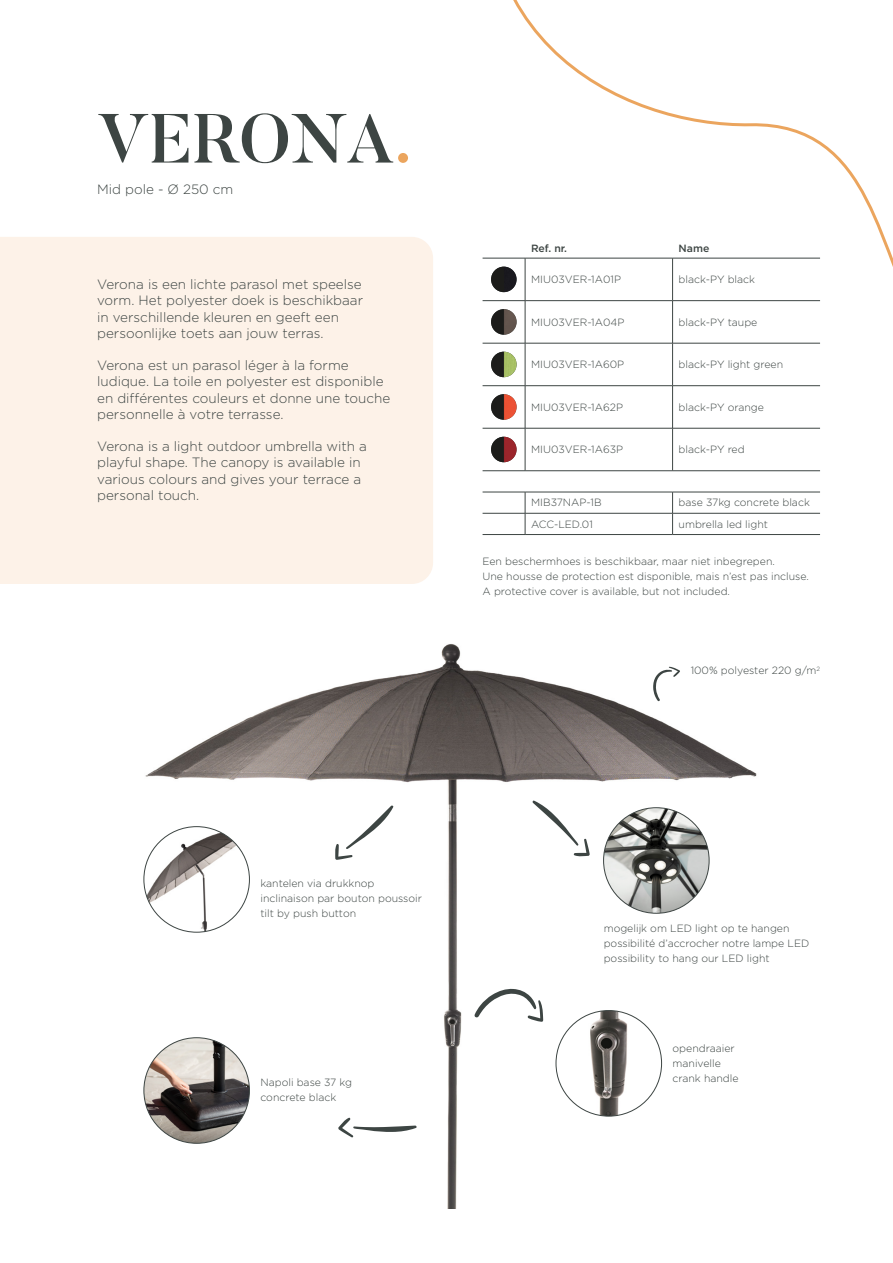
<style>
.page{position:relative;width:893px;height:1263px;background:#fff}
.page>*{position:absolute;margin:0;border:0;box-sizing:border-box;transform-origin:0 0}
.t1{font:500 69px "Butler";color:#3d4543}
.t2{font:300 13.5px/16.2px "Gotham";color:#3d4543}
.t3{font:300 10.5px/15px "Gotham";color:#3d4543}
.t4{font:500 10.5px "Gotham";color:#3d4543}
.s1{color:#eba55e}
</style>
<div class="page">
<div style="left:0;top:237px;width:433px;height:347px;background:#fdf2e8"></div>
<img style="left:143px;top:644px;width:614px;height:565px">
<hr style="left:672px;top:428px;width:1px;height:43px;background:#3d4543">
<hr style="left:525px;top:492px;width:148px;height:1px;background:#3d4543">
<hr style="left:673px;top:492px;width:147px;height:1px;background:#3d4543">
<hr style="left:525px;top:513px;width:148px;height:1px;background:#3d4543">
<hr style="left:673px;top:513px;width:147px;height:1px;background:#3d4543">
<svg style="left:672px;top:492px;width:1px;height:42px"></svg>
<hr style="left:525px;top:534px;width:148px;height:1px;background:#3d4543">
<hr style="left:673px;top:534px;width:147px;height:1px;background:#3d4543">
<hr style="left:483px;top:492px;width:42px;height:1px;background:#3d4543">
<hr style="left:483px;top:513px;width:42px;height:1px;background:#3d4543">
<hr style="left:483px;top:534px;width:42px;height:1px;background:#3d4543">
<hr style="left:525px;top:428px;width:1px;height:43px;background:#3d4543">
<svg style="left:525px;top:492px;width:1px;height:42px"></svg>
<hr style="left:483px;top:470px;width:42px;height:1px;background:#3d4543">
<hr style="left:525px;top:470px;width:148px;height:1px;background:#3d4543">
<hr style="left:673px;top:470px;width:147px;height:1px;background:#3d4543">
<img style="left:491px;top:437px;width:26px;height:25px;border-radius:13px">
<svg style="left:338px;top:1117px;width:79px;height:20px"></svg>
<svg style="left:474px;top:988px;width:69px;height:34px"></svg>
<img style="left:556px;top:1010px;width:106px;height:106px;border-radius:53px">
<svg style="left:335px;top:805px;width:58px;height:55px"></svg>
<img style="left:144px;top:827px;width:105px;height:105px;border-radius:53px">
<img style="left:144px;top:1038px;width:105px;height:105px;border-radius:53px">
<svg style="left:653px;top:667px;width:27px;height:34px"></svg>
<svg style="left:532px;top:800px;width:58px;height:57px"></svg>
<img style="left:604px;top:808px;width:105px;height:105px">
<svg style="left:424px;top:0;width:469px;height:440px"></svg>
<h1 class="t1" style="left:97px;top:95px;width:316px">VERONA<span class="s1">.</span></h1>
<p class="t2" style="left:97px;top:180px;width:138px">Mid pole - Ø 250 cm</p>
<p class="t2" style="left:97px;top:276px;width:267px">Verona is een lichte parasol met speelse vorm. Het polyester doek is beschikbaar in verschillende kleuren en geeft een persoonlijke toets aan jouw terras.</p>
<p class="t2" style="left:97px;top:357px;width:295px">Verona est un parasol léger à la forme ludique. La toile en polyester est disponible en différentes couleurs et donne une touche personnelle à votre terrasse.</p>
<p class="t2" style="left:97px;top:438px;width:271px">Verona is a light outdoor umbrella with a playful shape. The canopy is available in various colours and gives your terrace a personal touch.</p>
<p class="t4" style="left:531px;top:241px;width:38px">Ref. nr.</p>
<p class="t4" style="left:679px;top:241px;width:32px">Name</p>
<p class="t3" style="left:531px;top:272px;width:91px">MIU03VER-1A01P</p>
<p class="t3" style="left:679px;top:272px;width:78px">black-PY black</p>
<p class="t3" style="left:531px;top:314px;width:95px">MIU03VER-1A04P</p>
<p class="t3" style="left:679px;top:314px;width:80px">black-PY taupe</p>
<p class="t3" style="left:531px;top:357px;width:95px">MIU03VER-1A60P</p>
<p class="t3" style="left:679px;top:357px;width:106px">black-PY light green</p>
<p class="t3" style="left:531px;top:399px;width:93px">MIU03VER-1A62P</p>
<p class="t3" style="left:679px;top:399px;width:87px">black-PY orange</p>
<p class="t3" style="left:531px;top:442px;width:94px">MIU03VER-1A63P</p>
<p class="t3" style="left:679px;top:442px;width:68px">black-PY red</p>
<p class="t3" style="left:531px;top:495px;width:72px">MIB37NAP-1B</p>
<p class="t3" style="left:679px;top:495px;width:133px">base 37kg concrete black</p>
<p class="t3" style="left:531px;top:516px;width:63px">ACC-LED.01</p>
<p class="t3" style="left:679px;top:516px;width:91px">umbrella led light</p>
<p class="t3" style="left:483px;top:554px;width:328px">Een beschermhoes is beschikbaar, maar niet inbegrepen.<br>Une housse de protection est disponible, mais n’est pas incluse.<br>A protective cover is available, but not included.</p>
<p class="t3" style="left:691px;top:663px;width:131px">100% polyester 220 g/m<sup>2</sup></p>
<p class="t3" style="left:260px;top:876px;width:163px">kantelen via drukknop inclinaison par bouton poussoir tilt by push button</p>
<p class="t3" style="left:260px;top:1075px;width:93px">Napoli base 37 kg concrete black</p>
<p class="t3" style="left:604px;top:920px;width:207px">mogelijk om LED light op te hangen possibilité d’accrocher notre lampe LED possibility to hang our LED light</p>
<p class="t3" style="left:673px;top:1041px;width:68px">opendraaier manivelle crank handle</p>
</div>
